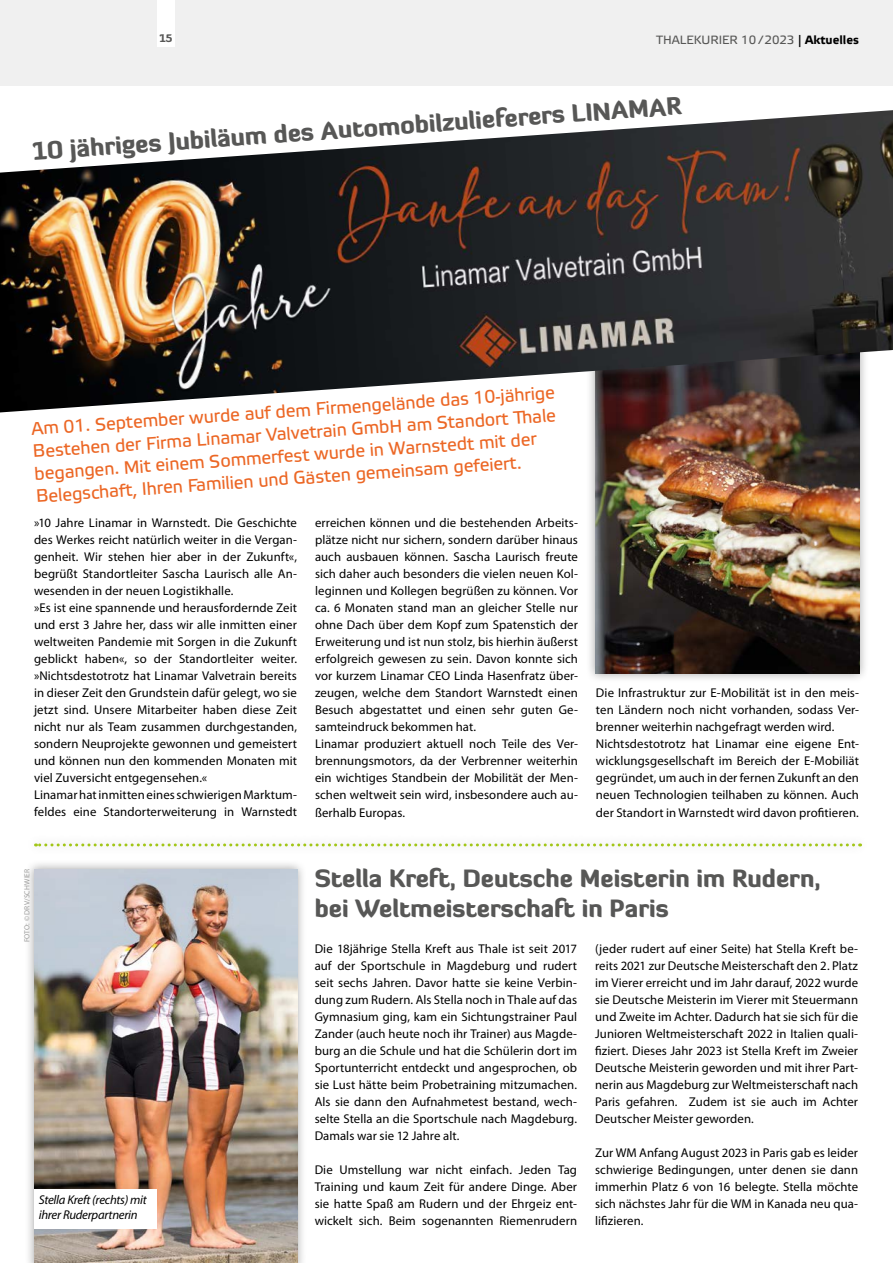
<style>
.page{position:relative;width:893px;height:1263px;background:#fff}
.page>*{position:absolute;margin:0;border:0;box-sizing:border-box;transform-origin:0 0}
.t1{font:900 24px/30px "Diavlo";color:#575756}
.t2{font:18px/22.5px "Elektra Text Pro";color:#ec6725}
.t3{font:12.75px/17px "Myriad Pro";letter-spacing:.005em;color:#000;text-align:justify}
.t4{font:italic 12.75px/15.3px "Myriad Pro";letter-spacing:-.02em;color:#000}
.t5{font:12px "Elektra Text Pro";color:#575756}
.t6{font:900 10.5px "Diavlo";color:#575756}
.t7{font:7.5px "Myriad Pro";letter-spacing:.02em;color:#9d9d9c}
.s1{color:#000}
.s2{font-weight:700;color:#000}
</style>
<div class="page">
<div style="left:0;top:0;width:893px;height:85px;background:#f0f0f0"></div>
<div style="left:157px;top:0;width:17px;height:47px;background:#fff"></div>
<div style="left:585px;top:329px;width:284px;height:354px;background:#000;opacity:.35"></div>
<img style="left:595px;top:412px;width:264px;height:261px">
<img style="left:0;top:110px;width:893px;height:302px">
<div style="left:24px;top:859px;width:283px;height:404px;background:#000;opacity:.35"></div>
<img style="left:34px;top:869px;width:264px;height:394px">
<svg style="left:36px;top:843px;width:818px;height:3px"></svg>
<div style="left:34px;top:1190px;width:123px;height:39px;background:#fff"></div>
<p class="t6" style="left:159px;top:31px;width:14px">15</p>
<p class="t5" style="left:656px;top:33px;width:204px">THALEKURIER 10/2023 <span class="s1">|</span> <span class="s2">Aktuelles</span></p>
<h1 class="t1" style="left:31px;top:136px;width:652px;rotate:-4deg">10 jähriges Jubiläum des Automobilzulieferers LINAMAR</h1>
<p class="t2" style="left:31px;top:418px;width:526px;rotate:-4deg">Am 01. September wurde auf dem Firmengelände das 10-jährige Bestehen der Firma Linamar Valvetrain GmbH am Standort Th ale begangen. Mit einem Sommerfest wurde in Warnstedt mit der Belegschaft, Ihren Familien und Gästen gemeinsam gefeiert.</p>
<p class="t3" style="left:34px;top:515px;width:264px;text-align:left">»10 Jahre Linamar in Warnstedt. Die Geschichte des Werkes reicht natürlich weiter in die Vergan&shy;genheit. Wir stehen hier aber in der Zukunft«, begrüßt Standortleiter Sascha Laurisch alle An&shy;wesenden in der neuen Logistikhalle.<br>»Es ist eine spannende und herausfordernde Zeit und erst 3 Jahre her, dass wir alle inmitten einer weltweiten Pandemie mit Sorgen in die Zukunft geblickt haben«, so der Standortleiter weiter. »Nichtsdestotrotz hat Linamar Valvetrain bereits in dieser Zeit den Grundstein dafür gelegt, wo sie jetzt sind. Unsere Mitarbeiter haben diese Zeit nicht nur als Team zusammen durchgestanden, sondern Neuprojekte gewonnen und gemeistert und können nun den kommenden Monaten mit viel Zuversicht entgegensehen.«<br>Linamar hat inmitten eines schwierigen Marktum&shy;feldes eine Standorterweiterung in Warnstedt</p>
<p class="t3" style="left:315px;top:515px;width:264px;text-align:left">erreichen können und die bestehenden Arbeits&shy;plätze nicht nur sichern, sondern darüber hinaus auch ausbauen können. Sascha Laurisch freute sich daher auch besonders die vielen neuen Kol&shy;leginnen und Kollegen begrüßen zu können. Vor ca. 6 Monaten stand man an gleicher Stelle nur ohne Dach über dem Kopf zum Spatenstich der Erweiterung und ist nun stolz, bis hierhin äußerst erfolgreich gewesen zu sein. Davon konnte sich vor kurzem Linamar CEO Linda Hasenfratz über&shy;zeugen, welche dem Standort Warnstedt einen Besuch abgestattet und einen sehr guten Ge&shy;samteindruck bekommen hat.<br>Linamar produziert aktuell noch Teile des Ver&shy;brennungsmotors, da der Verbrenner weiterhin ein wichtiges Standbein der Mobilität der Men&shy;schen weltweit sein wird, insbesondere auch au&shy;ßerhalb Europas.</p>
<p class="t3" style="left:596px;top:685px;width:264px;text-align:left">Die Infrastruktur zur E-Mobilität ist in den meis&shy;ten Ländern noch nicht vorhanden, sodass Ver&shy;brenner weiterhin nachgefragt werden wird.<br>Nichtsdestotrotz hat Linamar eine eigene Ent&shy;wicklungsgesellschaft im Bereich der E-Mobiliät gegründet, um auch in der fernen Zukunft an den neuen Technologien teilhaben zu können. Auch der Standort in Warnstedt wird davon profitieren.</p>
<p class="t7" style="left:23px;top:942px;width:75px;rotate:-90deg">FOTO: © DRV/SCHWIER</p>
<p class="t4" style="left:39px;top:1192px;width:110px">Stella Kreft (rechts) mit ihrer Ruderpartnerin</p>
<h1 class="t1" style="left:315px;top:863px;width:508px">Stella Kreft, Deutsche Meisterin im Rudern, bei Weltmeisterschaft in Paris</h1>
<p class="t3" style="left:315px;top:940px;width:264px">Die 18jährige Stella Kreft aus Thale ist seit 2017 auf der Sportschule in Magdeburg und rudert seit sechs Jahren. Davor hatte sie keine Verbin&shy;dung zum Rudern. Als Stella noch in Thale auf das Gymnasium ging, kam ein Sichtungstrainer Paul Zander (auch heute noch ihr Trainer) aus Magde&shy;burg an die Schule und hat die Schülerin dort im Sportunterricht entdeckt und angesprochen, ob sie Lust hätte beim Probetraining mitzumachen.<br>Als sie dann den Aufnahmetest bestand, wech&shy;selte Stella an die Sportschule nach Magdeburg.<br>Damals war sie 12 Jahre alt.</p>
<p class="t3" style="left:315px;top:1161px;width:264px">Die Umstellung war nicht einfach. Jeden Tag Training und kaum Zeit für andere Dinge. Aber sie hatte Spaß am Rudern und der Ehrgeiz ent&shy;wickelt sich. Beim sogenannten Riemenrudern</p>
<p class="t3" style="left:595px;top:940px;width:265px">(jeder rudert auf einer Seite) hat Stella Kreft be&shy;reits 2021 zur Deutsche Meisterschaft den 2. Platz im Vierer erreicht und im Jahr darauf, 2022 wurde sie Deutsche Meisterin im Vierer mit Steuermann und Zweite im Achter. Dadurch hat sie sich für die Junioren Weltmeisterschaft 2022 in Italien quali&shy;fiziert. Dieses Jahr 2023 ist Stella Kreft im Zweier Deutsche Meisterin geworden und mit ihrer Part&shy;nerin aus Magdeburg zur Weltmeisterschaft nach Paris gefahren. Zudem ist sie auch im Achter Deutscher Meister geworden.</p>
<p class="t3" style="left:595px;top:1144px;width:264px">Zur WM Anfang August 2023 in Paris gab es leider schwierige Bedingungen, unter denen sie dann immerhin Platz 6 von 16 belegte. Stella möchte sich nächstes Jahr für die WM in Kanada neu qua&shy;lifizieren.</p>
</div>
